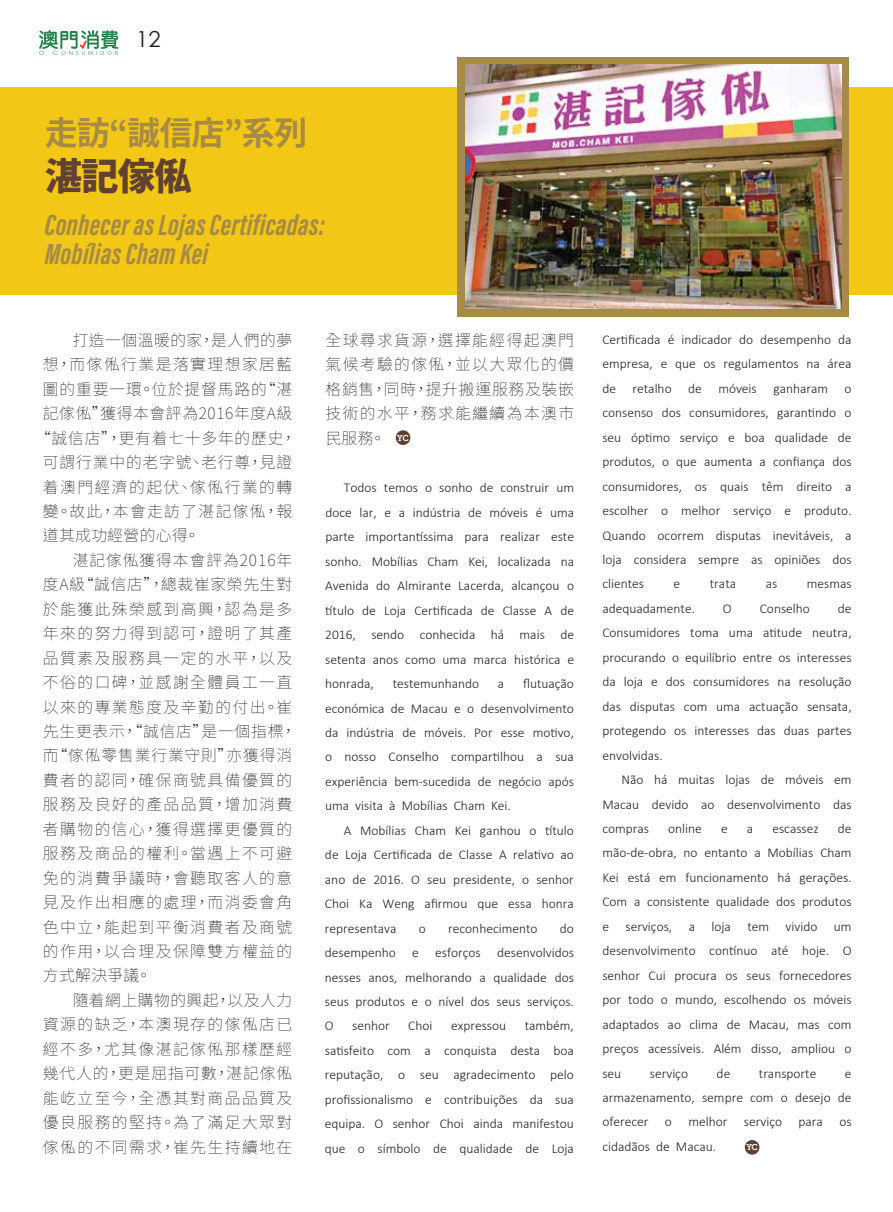
<style>
.page{position:relative;width:893px;height:1212px;background:#fff}
.page>*{position:absolute;margin:0;border:0;box-sizing:border-box;transform-origin:0 0}
.t1{font:800 37.5px "Source Han Sans KR";color:#614130}
.t2{font:700 33px "Source Han Sans KR";letter-spacing:-.025em;color:#a78a45}
.t3{font:italic 700 30px/28.5px "Acumin Pro Extra Cond";letter-spacing:.01em;color:#a78a45}
.t4{font:22.05px "Century Gothic";color:#231f20}
.t5{font:200 15.75px/24.5px "Source Han Sans TW";letter-spacing:.095em;color:#231f20;text-align:justify}
.t6{font:200 15.75px "Source Han Sans TW";letter-spacing:.055em;color:#231f20}
.t7{font:200 15.75px "Source Han Sans TW";letter-spacing:.05em;color:#231f20}
.t8{font:200 15.75px "Source Han Sans TW";letter-spacing:.035em;color:#231f20}
.t9{font:200 15.75px "Source Han Sans TW";letter-spacing:.04em;color:#231f20}
.t10{font:200 15.75px "Source Han Sans TW";letter-spacing:.045em;color:#231f20}
.t11{font:200 15.75px "Source Han Sans TW";letter-spacing:.06em;color:#231f20}
.t12{font:200 15.75px "Source Han Sans TW";letter-spacing:.025em;color:#231f20}
.t13{font:300 13.5px/24.5px "Calibri";color:#231f20;text-align:justify}
.t14{font:8.55px "Museo Slab 700";color:#fff}
.s1{font-family:"Source Han Sans TW"}
</style>
<div class="page">
<div style="left:0;top:87px;width:893px;height:208px;background:#f3c716"></div>
<div style="left:457px;top:57px;width:392px;height:259px;background:#a78a45"></div>
<img style="left:465px;top:65px;width:377px;height:244px">
<div style="left:747px;top:1142px;width:10px;height:10px;background:#614130;border-radius:50%"></div>
<div style="left:745px;top:1140px;width:14px;height:14px;border:4px solid #614130;border-radius:50%"></div>
<div style="left:398px;top:433px;width:10px;height:10px;background:#614130;border-radius:50%"></div>
<div style="left:396px;top:430px;width:14px;height:15px;border:4px solid #614130;border-radius:50%"></div>
<svg style="left:39px;top:30px;width:79px;height:25px"></svg>
<h3 class="t4" style="left:136px;top:24px;width:26px">12</h3>
<h2 class="t2" style="left:45px;top:115px;width:264px">走訪“誠信店”系列</h2>
<h1 class="t1" style="left:45px;top:155px;width:149px">湛記傢<span class="s1">俬</span></h1>
<h3 class="t3" style="left:45px;top:211px;width:282px">Conhecer as Lojas Certificadas:<br>Mobílias Cham Kei</h3>
<p class="t8" style="left:73px;top:331px;width:221px">打造一個溫暖的家，是人們的夢</p>
<p class="t5" style="left:43px;top:353px;width:251px">想，而傢俬行業是落實理想家居藍</p>
<p class="t6" style="left:43px;top:380px;width:251px">圖的重要一環。位於提督馬路的“湛</p>
<p class="t9" style="left:43px;top:404px;width:251px">記傢俬”獲得本會評為2016年度A級</p>
<p class="t7" style="left:35px;top:429px;width:262px">“誠信店”，更有着七十多年的歷史，</p>
<p class="t6" style="left:43px;top:453px;width:251px">可謂行業中的老字號、老行尊，見證</p>
<p class="t5" style="left:43px;top:475px;width:251px">着澳門經濟的起伏、傢俬行業的轉</p>
<p class="t5" style="left:43px;top:499px;width:251px">變。故此，本會走訪了湛記傢俬，報</p>
<p class="t12" style="left:43px;top:527px;width:159px">道其成功經營的心得。</p>
<p class="t11" style="left:73px;top:551px;width:221px">湛記傢俬獲得本會評為2016年</p>
<p class="t10" style="left:43px;top:576px;width:251px">度A級“誠信店”，總裁崔家榮先生對</p>
<p class="t5" style="left:43px;top:597px;width:251px">於能獲此殊榮感到高興，認為是多</p>
<p class="t5" style="left:43px;top:621px;width:251px">年來的努力得到認可，證明了其產</p>
<p class="t5" style="left:43px;top:646px;width:251px">品質素及服務具一定的水平，以及</p>
<p class="t5" style="left:43px;top:670px;width:251px">不俗的口碑，並感謝全體員工一直</p>
<p class="t5" style="left:43px;top:695px;width:251px">以來的專業態度及辛勤的付出。崔</p>
<p class="t7" style="left:43px;top:722px;width:255px">先生更表示，“誠信店”是一個指標，</p>
<p class="t6" style="left:43px;top:747px;width:251px">而“傢俬零售業行業守則”亦獲得消</p>
<p class="t5" style="left:43px;top:768px;width:251px">費者的認同，確保商號具備優質的</p>
<p class="t5" style="left:43px;top:793px;width:251px">服務及良好的產品品質，增加消費</p>
<p class="t5" style="left:43px;top:817px;width:251px">者購物的信心，獲得選擇更優質的</p>
<p class="t5" style="left:43px;top:841px;width:251px">服務及商品的權利。當遇上不可避</p>
<p class="t5" style="left:43px;top:866px;width:251px">免的消費爭議時，會聽取客人的意</p>
<p class="t5" style="left:43px;top:890px;width:251px">見及作出相應的處理，而消委會角</p>
<p class="t5" style="left:43px;top:915px;width:251px">色中立，能起到平衡消費者及商號</p>
<p class="t5" style="left:43px;top:939px;width:251px">的作用，以合理及保障雙方權益的</p>
<p class="t5" style="left:43px;top:964px;width:110px">方式解決爭議。</p>
<p class="t8" style="left:73px;top:991px;width:221px">隨着網上購物的興起，以及人力</p>
<p class="t5" style="left:43px;top:1013px;width:251px">資源的缺乏，本澳現存的傢俬店已</p>
<p class="t5" style="left:43px;top:1037px;width:251px">經不多，尤其像湛記傢俬那樣歷經</p>
<p class="t6" style="left:43px;top:1064px;width:251px">幾代人的，更是屈指可數，湛記傢俬</p>
<p class="t5" style="left:43px;top:1086px;width:251px">能屹立至今，全憑其對商品品質及</p>
<p class="t5" style="left:43px;top:1110px;width:251px">優良服務的堅持。為了滿足大眾對</p>
<p class="t5" style="left:43px;top:1135px;width:251px">傢俬的不同需求，崔先生持續地在</p>
<p class="t5" style="left:325px;top:328px;width:250px">全球尋求貨源，選擇能經得起澳門氣候考驗的傢俬，並以大眾化的價格銷售，同時，提升搬運服務及裝嵌技術的水平，務求能繼續為本澳巿民服務。</p>
<p class="t13" style="left:325px;top:476px;width:250px;text-indent:19px">Todos temos o sonho de construir um doce lar, e a indústria de móveis é uma parte importantíssima para realizar este sonho. Mobílias Cham Kei, localizada na Avenida do Almirante Lacerda, alcançou o título de Loja Certificada de Classe A de 2016, sendo conhecida há mais de setenta anos como uma marca histórica e honrada,</p>
<p class="t14" style="left:397px;top:433px;width:13px">YC</p>
<p class="t13" style="left:325px;top:671px;width:250px;text-indent:198px">flutuação económica de Macau e o desenvolvimento da indústria de móveis. Por esse motivo, o nosso Conselho compartilhou a sua experiência bem-sucedida de negócio após uma visita à Mobílias Cham Kei.</p>
<p class="t13" style="left:325px;top:818px;width:251px;text-indent:19px">A Mobílias Cham Kei ganhou o título de Loja Certificada de Classe A relativo ao ano de 2016. O seu presidente, o senhor Choi Ka Weng afirmou que essa honra representava</p>
<p class="t13" style="left:393px;top:671px;width:88px">testemunhando</p>
<p class="t13" style="left:498px;top:671px;width:8px">a</p>
<p class="t13" style="left:419px;top:916px;width:9px">o</p>
<p class="t13" style="left:448px;top:916px;width:91px">reconhecimento</p>
<p class="t13" style="left:325px;top:916px;width:251px;text-indent:235px">do desempenho e esforços desenvolvidos nesses anos, melhorando a qualidade dos seus produtos e o nível dos seus serviços.<br>O</p>
<p class="t13" style="left:325px;top:1013px;width:251px;text-indent:200px">também, satisfeito com a conquista desta boa reputação, o seu agradecimento pelo profissionalismo e contribuições da sua equipa. O senhor Choi ainda manifestou que o símbolo de qualidade de Loja</p>
<p class="t13" style="left:352px;top:1013px;width:39px">senhor</p>
<p class="t13" style="left:408px;top:1013px;width:26px">Choi</p>
<p class="t13" style="left:451px;top:1013px;width:57px">expressou</p>
<p class="t13" style="left:602px;top:327px;width:251px">Certificada é indicador do desempenho da empresa, e que os regulamentos na área de retalho de móveis ganharam o consenso dos consumidores, garantindo o seu óptimo serviço e boa qualidade de produtos, o que aumenta a confiança dos consumidores, os quais têm direito a escolher o melhor serviço e produto.<br>Quando ocorrem disputas inevitáveis, a loja considera sempre as opiniões dos clientes</p>
<p class="t13" style="left:674px;top:572px;width:8px">e</p>
<p class="t13" style="left:710px;top:572px;width:28px">trata</p>
<p class="t13" style="left:766px;top:572px;width:13px">as</p>
<p class="t13" style="left:807px;top:572px;width:46px">mesmas</p>
<p class="t13" style="left:602px;top:596px;width:94px">adequadamente.</p>
<p class="t13" style="left:723px;top:596px;width:10px">O</p>
<p class="t13" style="left:760px;top:596px;width:52px">Conselho</p>
<p class="t13" style="left:602px;top:596px;width:251px;text-indent:236px">de Consumidores toma uma atitude neutra, procurando o equilíbrio entre os interesses da loja e dos consumidores na resolução das disputas com uma actuação sensata, protegendo os interesses das duas partes envolvidas.</p>
<p class="t13" style="left:602px;top:767px;width:251px;text-indent:19px">Não há muitas lojas de móveis em Macau devido ao desenvolvimento das compras</p>
<p class="t13" style="left:668px;top:816px;width:35px">online</p>
<p class="t13" style="left:721px;top:816px;width:8px">e</p>
<p class="t13" style="left:747px;top:816px;width:8px">a</p>
<p class="t13" style="left:772px;top:816px;width:48px">escassez</p>
<p class="t13" style="left:602px;top:816px;width:251px;text-indent:236px">de mão-de-obra, no entanto a Mobílias Cham Kei está em funcionamento há gerações.<br>Com a consistente qualidade dos produtos e serviços, a loja tem vivido um desenvolvimento contínuo até hoje. O senhor Cui procura os seus fornecedores por todo o mundo, escolhendo os móveis adaptados ao clima de Macau, mas com preços acessíveis. Além disso, ampliou o seu</p>
<p class="t13" style="left:650px;top:1060px;width:40px">serviço</p>
<p class="t13" style="left:717px;top:1060px;width:15px">de</p>
<p class="t13" style="left:759px;top:1060px;width:59px">transporte</p>
<p class="t13" style="left:602px;top:1060px;width:251px;text-indent:243px">e armazenamento, sempre com o desejo de oferecer o melhor serviço para os cidadãos de Macau.</p>
<p class="t14" style="left:746px;top:1142px;width:13px">YC</p>
</div>
